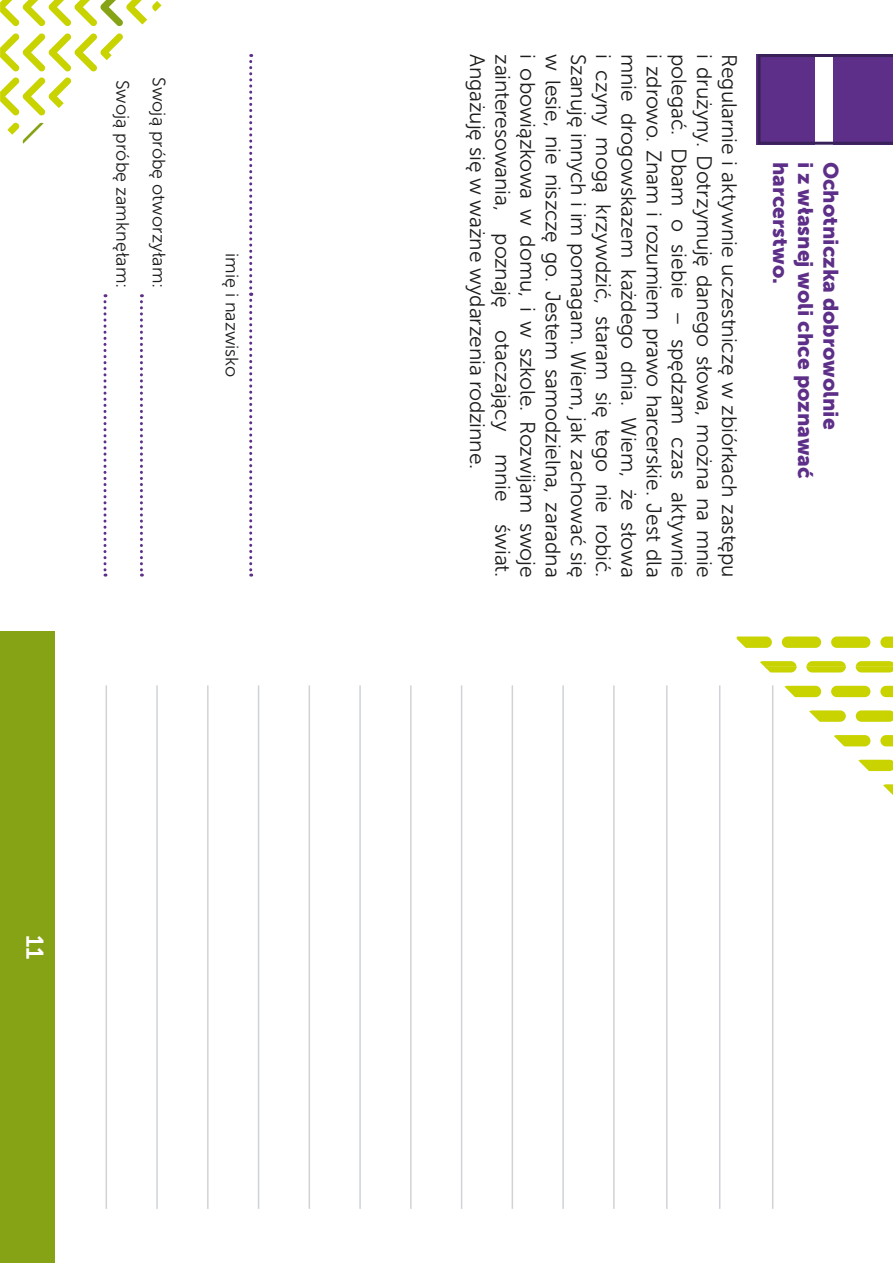
<style>
.page{position:relative;width:893px;height:1263px;background:#fff}
.page>*{position:absolute;margin:0;border:0;box-sizing:border-box;transform-origin:0 0}
.t1{font:24px "Museo Sans 700";color:#fff}
.t2{font:21px "Museo Sans 300";letter-spacing:-.005em;color:#1d1d1b}
.t3{font:21px "Museo Sans 900";color:#5d2f88}
.t4{font:18px "Museo Sans 300";color:#1d1d1b}
</style>
<div class="page">
<svg style="left:757px;top:54px;width:136px;height:91px"></svg>
<svg style="left:140px;top:294px;width:3px;height:283px"></svg>
<svg style="left:103px;top:294px;width:3px;height:283px"></svg>
<svg style="left:249px;top:54px;width:3px;height:523px"></svg>
<svg style="left:0;top:0;width:162px;height:144px"></svg>
<div style="left:0;top:631px;width:54px;height:632px;background:#86a315"></div>
<hr style="left:410px;top:685px;width:2px;height:524px;background:#cfd3d7">
<hr style="left:613px;top:685px;width:2px;height:524px;background:#cfd3d7">
<hr style="left:666px;top:685px;width:1px;height:524px;background:#cfd3d7">
<hr style="left:719px;top:685px;width:1px;height:524px;background:#cfd3d7">
<hr style="left:772px;top:685px;width:1px;height:524px;background:#cfd3d7">
<hr style="left:359px;top:685px;width:2px;height:524px;background:#cfd3d7">
<hr style="left:562px;top:685px;width:2px;height:524px;background:#cfd3d7">
<hr style="left:309px;top:685px;width:1px;height:524px;background:#cfd3d7">
<hr style="left:512px;top:685px;width:1px;height:524px;background:#cfd3d7">
<hr style="left:258px;top:685px;width:1px;height:524px;background:#cfd3d7">
<hr style="left:461px;top:685px;width:1px;height:524px;background:#cfd3d7">
<hr style="left:207px;top:685px;width:2px;height:524px;background:#cfd3d7">
<hr style="left:156px;top:685px;width:2px;height:524px;background:#cfd3d7">
<hr style="left:106px;top:685px;width:1px;height:524px;background:#cfd3d7">
<svg style="left:737px;top:636px;width:156px;height:159px"></svg>
<p class="t4" style="left:132px;top:80px;width:210px;rotate:90deg">Swoją próbę zamknęłam:</p>
<p class="t4" style="left:169px;top:77px;width:213px;rotate:90deg">Swoją próbę otworzyłam:</p>
<p class="t4" style="left:242px;top:253px;width:126px;rotate:90deg">imię i nazwisko</p>
<p class="t1" style="left:48px;top:935px;width:26px;rotate:90deg">11</p>
<p class="t2" style="left:489px;top:54px;width:417px;rotate:90deg">Angażuję się w ważne wydarzenia rodzinne.</p>
<p class="t2" style="left:514px;top:54px;width:525px;rotate:90deg">zainteresowania, poznaję otaczający mnie świat.</p>
<p class="t2" style="left:539px;top:54px;width:525px;rotate:90deg">i obowiązkowa w domu, i w szkole. Rozwijam swoje</p>
<p class="t2" style="left:564px;top:54px;width:525px;rotate:90deg">w lesie, nie niszczę go. Jestem samodzielna, zaradna</p>
<p class="t2" style="left:589px;top:54px;width:525px;rotate:90deg">Szanuję innych i im pomagam. Wiem, jak zachować się</p>
<p class="t2" style="left:615px;top:54px;width:525px;rotate:90deg">i czyny mogą krzywdzić, staram się tego nie robić.</p>
<p class="t2" style="left:640px;top:54px;width:525px;rotate:90deg">mnie drogowskazem każdego dnia. Wiem, że słowa</p>
<p class="t2" style="left:665px;top:54px;width:525px;rotate:90deg">i zdrowo. Znam i rozumiem prawo harcerskie. Jest dla</p>
<p class="t2" style="left:690px;top:54px;width:525px;rotate:90deg">polegać. Dbam o siebie – spędzam czas aktywnie</p>
<p class="t2" style="left:715px;top:54px;width:525px;rotate:90deg">i drużyny. Dotrzymuję danego słowa, można na mnie</p>
<p class="t2" style="left:741px;top:54px;width:525px;rotate:90deg">Regularnie i aktywnie uczestniczę w zbiórkach zastępu</p>
<p class="t3" style="left:792px;top:162px;width:124px;rotate:90deg">harcerstwo.</p>
<p class="t3" style="left:817px;top:162px;width:318px;rotate:90deg">i z własnej woli chce poznawać</p>
<p class="t3" style="left:843px;top:162px;width:269px;rotate:90deg">Ochotniczka dobrowolnie</p>
</div>
